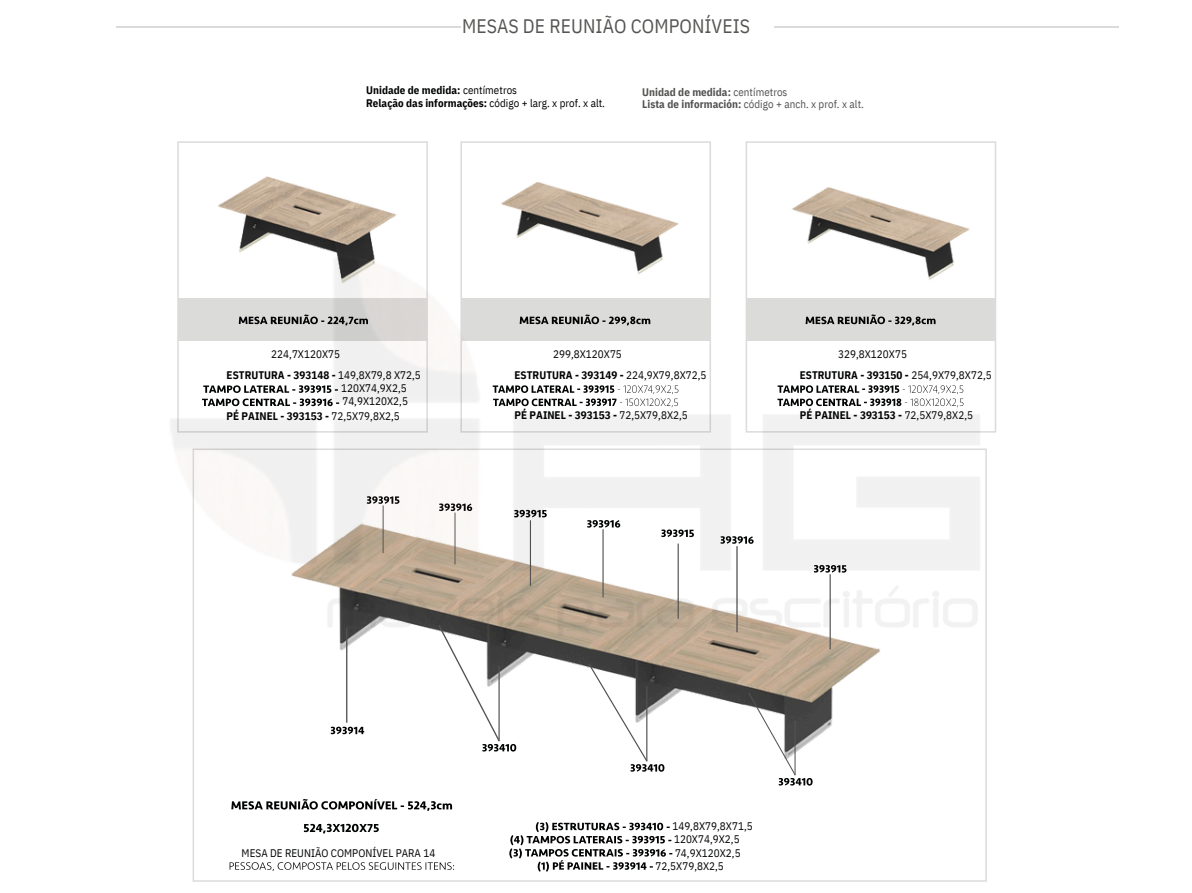
<style>
.page{position:relative;width:1192px;height:893px;background:#fff}
.page>*{position:absolute;margin:0;border:0;box-sizing:border-box;transform-origin:0 0}
.t1{font:19.5px "IBM Plex Sans Cond";letter-spacing:.005em;color:#565554}
.t2{font:700 10.95px/12.3px "IBM Plex Sans Cond";letter-spacing:.005em;color:#010202}
.t3{font:10.95px "IBM Plex Sans Cond";letter-spacing:.005em;color:#010202}
.t4{font:700 10.95px/12.3px "IBM Plex Sans Cond";letter-spacing:.005em;color:#535352}
.s1{font-weight:400}
</style>
<div class="page">
<img style="left:303px;top:650px;width:577px;height:222px">
<img style="left:792px;top:187px;width:178px;height:56px">
<img style="left:218px;top:176px;width:178px;height:67px">
<img style="left:501px;top:181px;width:178px;height:62px">
<hr style="left:116px;top:26px;width:344px;height:2px;background:#dbdbda">
<hr style="left:346px;top:627px;width:1px;height:95px;background:#545352">
<svg style="left:331px;top:726px;width:33px;height:8px"></svg>
<svg style="left:229px;top:861px;width:225px;height:9px"></svg>
<svg style="left:231px;top:798px;width:221px;height:12px"></svg>
<svg style="left:304px;top:823px;width:75px;height:10px"></svg>
<svg style="left:509px;top:821px;width:163px;height:50px"></svg>
<svg style="left:747px;top:691px;width:65px;height:94px"></svg>
<svg style="left:587px;top:662px;width:77px;height:109px"></svg>
<svg style="left:437px;top:650px;width:79px;height:101px"></svg>
<hr style="left:774px;top:26px;width:344px;height:2px;background:#dbdbda">
<img style="left:171px;top:243px;width:825px;height:407px">
<p class="t1" style="left:462px;top:13px;width:289px">MESAS DE REUNIÃO COMPONÍVEIS</p>
<p class="t2" style="left:366px;top:84px;width:240px">Unidade de medida: <span class="s1">centímetros<br></span>Relação das informações: <span class="s1">código + larg. x prof. x alt.</span></p>
<p class="t4" style="left:642px;top:85px;width:223px">Unidad de medida: <span class="s1">centímetros<br></span>Lista de información: <span class="s1">código + anch. x prof. x alt.</span></p>
<h2 class="t3" style="left:271px;top:347px;width:70px">224,7X120X75</h2>
<h2 class="t2" style="left:226px;top:368px;width:196px">ESTRUTURA - 393148 - <span class="s1">149,8X79,8 X72,5</span></h2>
<h2 class="t3" style="left:341px;top:381px;width:67px">120X74,9X2,5</h2>
<h2 class="t3" style="left:342px;top:394px;width:67px">74,9X120X2,5</h2>
<h2 class="t2" style="left:226px;top:409px;width:175px">PÉ PAINEL - 393153 - <span class="s1">72,5X79,8X2,5</span></h2>
<h2 class="t3" style="left:553px;top:347px;width:70px">299,8X120X75</h2>
<h2 class="t2" style="left:514px;top:368px;width:193px">ESTRUTURA - 393149 - <span class="s1">224,9X79,8X72,5</span></h2>
<h2 class="t2" style="left:514px;top:409px;width:175px">PÉ PAINEL - 393153 - <span class="s1">72,5X79,8X2,5</span></h2>
<p class="t3" style="left:838px;top:347px;width:70px">329,8X120X75</p>
<p class="t2" style="left:799px;top:369px;width:193px">ESTRUTURA - 393150 - <span class="s1">254,9X79,8X72,5</span></p>
<h2 class="t2" style="left:799px;top:409px;width:175px">PÉ PAINEL - 393153 - <span class="s1">72,5X79,8X2,5</span></h2>
<p class="t3" style="left:242px;top:845px;width:195px">MESA DE REUNIÃO COMPONÍVEL PARA 14</p>
<p class="t3" style="left:672px;top:818px;width:82px">149,8X79,8X71,5</p>
<h2 class="t3" style="left:674px;top:831px;width:67px">120X74,9X2,5</h2>
<h2 class="t3" style="left:675px;top:845px;width:67px">74,9X120X2,5</h2>
<p class="t3" style="left:655px;top:858px;width:70px">72,5X79,8X2,5</p>
</div>
